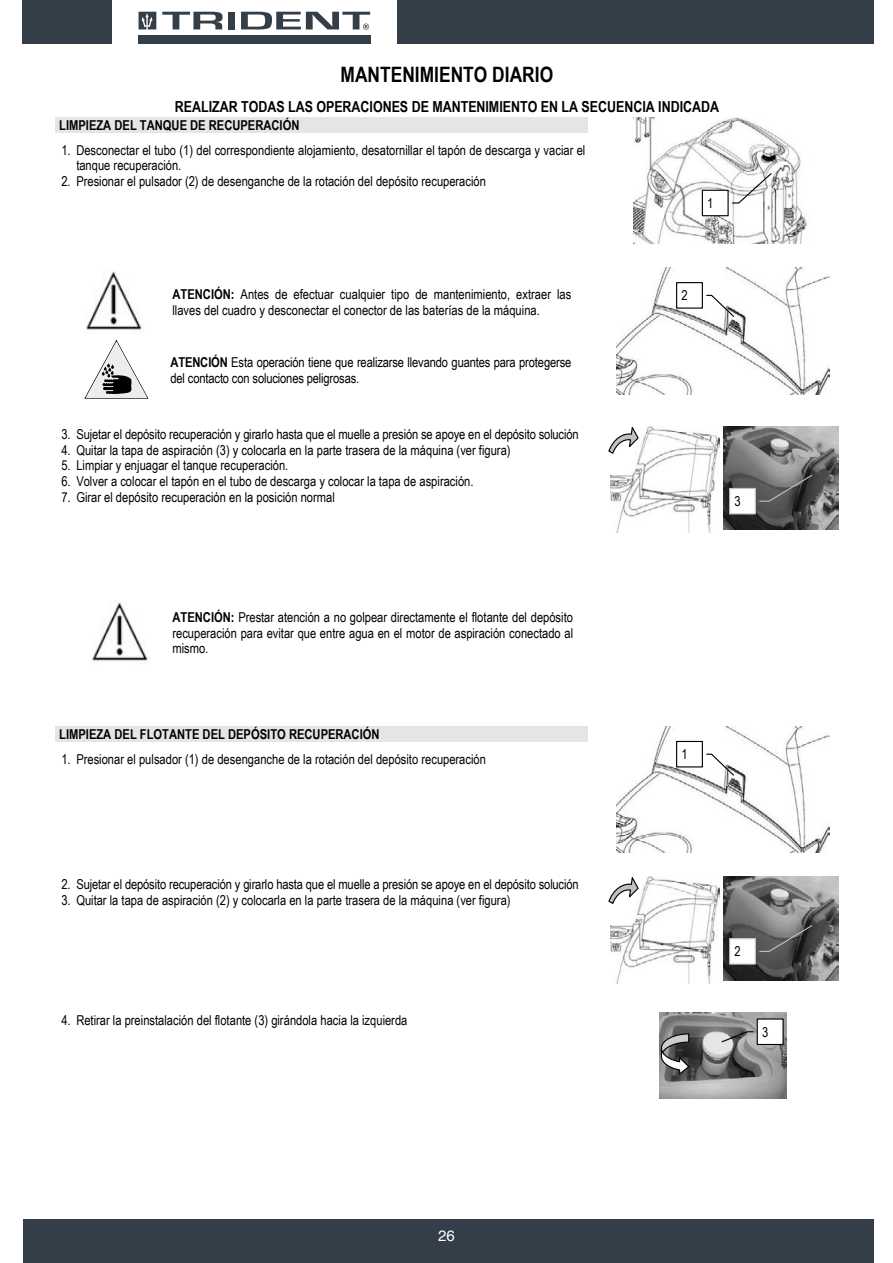
<style>
.page{position:relative;width:893px;height:1263px;background:#fff}
.page>*{position:absolute;margin:0;border:0;box-sizing:border-box;transform-origin:0 0}
.t1{font:700 21.15px "Arial Narrow";color:#000}
.t2{font:700 15.15px "Arial Narrow";color:#000}
.t3{font:15px "Helvetica";color:#fff}
.t4{font:13.65px/15.6px "Arial Narrow";color:#000}
.t5{font:700 13.65px "Arial Narrow";color:#000}
.s1{font-weight:700}
</style>
<div class="page">
<div style="left:23px;top:1219px;width:850px;height:44px;background:#343e48"></div>
<div style="left:397px;top:0;width:476px;height:44px;background:#343e48"></div>
<svg style="left:162px;top:12px;width:61px;height:17px"></svg>
<div style="left:228px;top:12px;width:7px;height:17px;background:#343e48"></div>
<div style="left:138px;top:35px;width:233px;height:9px;background:#343e48"></div>
<svg style="left:139px;top:12px;width:17px;height:17px"></svg>
<svg style="left:241px;top:12px;width:129px;height:18px"></svg>
<div style="left:22px;top:0;width:90px;height:44px;background:#343e48"></div>
<div style="left:55px;top:117px;width:533px;height:16px;background:#e5e5e5"></div>
<img style="left:634px;top:117px;width:174px;height:127px">
<img style="left:86px;top:271px;width:58px;height:59px">
<svg style="left:85px;top:340px;width:63px;height:59px"></svg>
<img style="left:617px;top:268px;width:212px;height:126px">
<img style="left:610px;top:427px;width:109px;height:106px">
<img style="left:723px;top:427px;width:115px;height:103px">
<img style="left:92px;top:602px;width:58px;height:59px">
<div style="left:55px;top:726px;width:533px;height:16px;background:#e5e5e5"></div>
<img style="left:617px;top:726px;width:212px;height:127px">
<img style="left:610px;top:877px;width:109px;height:106px">
<img style="left:723px;top:877px;width:115px;height:103px">
<img style="left:659px;top:1013px;width:127px;height:85px">
<svg style="left:701px;top:172px;width:72px;height:45px"></svg>
<svg style="left:675px;top:281px;width:60px;height:37px"></svg>
<svg style="left:608px;top:427px;width:31px;height:28px"></svg>
<svg style="left:728px;top:474px;width:85px;height:41px"></svg>
<svg style="left:675px;top:740px;width:60px;height:37px"></svg>
<svg style="left:608px;top:877px;width:31px;height:28px"></svg>
<svg style="left:728px;top:924px;width:85px;height:41px"></svg>
<svg style="left:660px;top:1033px;width:30px;height:43px"></svg>
<svg style="left:721px;top:1018px;width:63px;height:27px"></svg>
<h1 class="t1" style="left:341px;top:59px;width:214px">MANTENIMIENTO DIARIO</h1>
<p class="t2" style="left:175px;top:95px;width:546px">REALIZAR TODAS LAS OPERACIONES DE MANTENIMIENTO EN LA SECUENCIA INDICADA</p>
<p class="t5" style="left:59px;top:115px;width:242px">LIMPIEZA DEL TANQUE DE RECUPERACIÓN</p>
<p class="t4" style="left:76px;top:141px;width:511px;text-indent:-15px">1. Desconectar el tubo (1) del correspondiente alojamiento, desatornillar el tapón de descarga y vaciar el tanque recuperación.</p>
<p class="t4" style="left:61px;top:173px;width:426px">2. Presionar el pulsador (2) de desenganche de la rotación del depósito recuperación</p>
<p class="t4" style="left:707px;top:195px;width:8px">1</p>
<p class="t4" style="left:172px;top:286px;width:400px"><span class="s1">ATENCIÓN:</span> Antes de efectuar cualquier tipo de mantenimiento, extraer las llaves del cuadro y desconectar el conector de las baterías de la máquina.</p>
<p class="t4" style="left:171px;top:354px;width:402px"><span class="s1">ATENCIÓN</span> Esta operación tiene que realizarse llevando guantes para protegerse del contacto con soluciones peligrosas.</p>
<p class="t4" style="left:61px;top:426px;width:519px">3. Sujetar el depósito recuperación y girarlo hasta que el muelle a presión se apoye en el depósito solución</p>
<p class="t4" style="left:61px;top:442px;width:451px">4. Quitar la tapa de aspiración (3) y colocarla en la parte trasera de la máquina (ver figura)</p>
<p class="t4" style="left:61px;top:457px;width:228px">5. Limpiar y enjuagar el tanque recuperación.</p>
<p class="t4" style="left:61px;top:473px;width:414px">6. Volver a colocar el tapón en el tubo de descarga y colocar la tapa de aspiración.</p>
<p class="t4" style="left:61px;top:489px;width:275px">7. Girar el depósito recuperación en la posición normal</p>
<p class="t4" style="left:681px;top:287px;width:8px">2</p>
<p class="t4" style="left:734px;top:493px;width:8px">3</p>
<p class="t4" style="left:172px;top:609px;width:402px;text-align:justify"><span class="s1">ATENCIÓN:</span> Prestar atención a no golpear directamente el flotante del depósito recuperación para evitar que entre agua en el motor de aspiración conectado al mismo.</p>
<p class="t5" style="left:59px;top:724px;width:322px">LIMPIEZA DEL FLOTANTE DEL DEPÓSITO RECUPERACIÓN</p>
<p class="t4" style="left:61px;top:751px;width:426px">1. Presionar el pulsador (1) de desenganche de la rotación del depósito recuperación</p>
<p class="t4" style="left:681px;top:746px;width:8px">1</p>
<p class="t4" style="left:61px;top:876px;width:519px">2. Sujetar el depósito recuperación y girarlo hasta que el muelle a presión se apoye en el depósito solución</p>
<p class="t4" style="left:61px;top:892px;width:451px">3. Quitar la tapa de aspiración (2) y colocarla en la parte trasera de la máquina (ver figura)</p>
<p class="t4" style="left:61px;top:1012px;width:348px">4. Retirar la preinstalación del flotante (3) girándola hacia la izquierda</p>
<p class="t4" style="left:734px;top:943px;width:8px">2</p>
<p class="t4" style="left:762px;top:1023px;width:8px">3</p>
<p class="t3" style="left:438px;top:1224px;width:18px">26</p>
</div>
